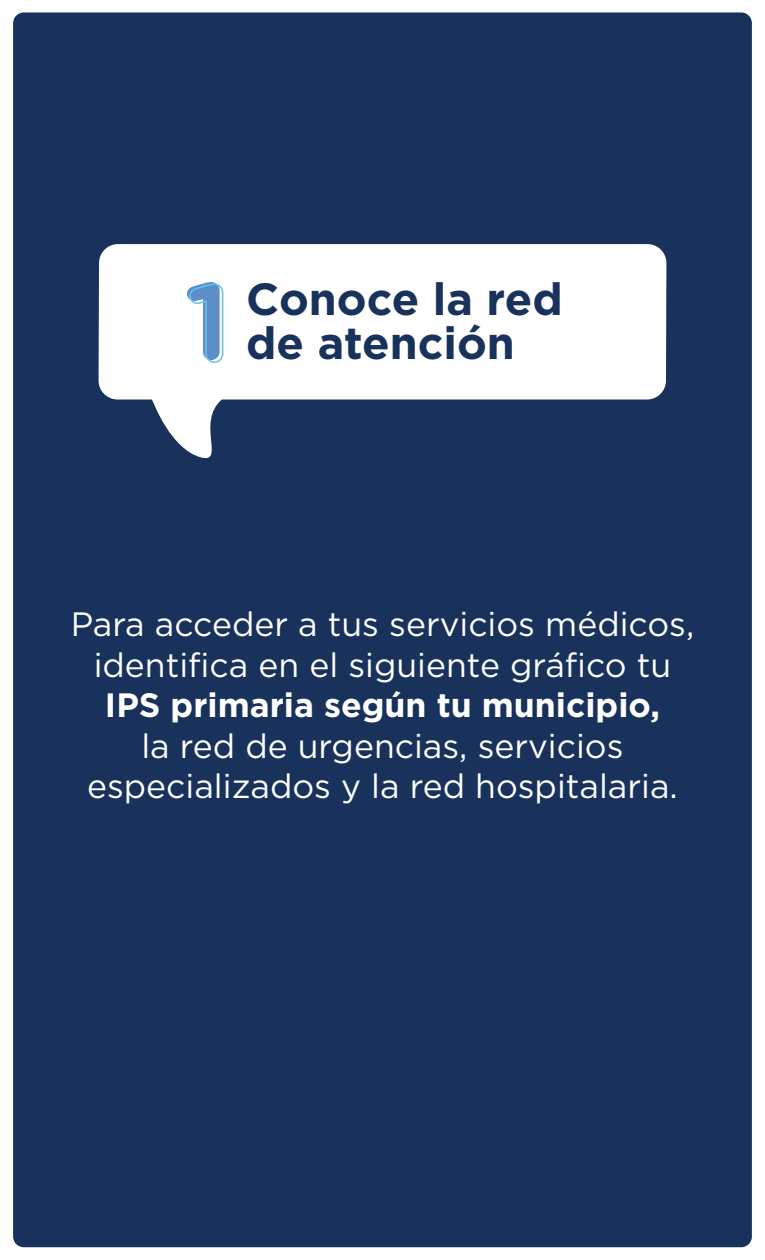
<style>
.page{position:relative;width:765px;height:1260px;background:#fff}
.page>*{position:absolute;margin:0;border:0;box-sizing:border-box;transform-origin:0 0}
.t1{font:700 108.88px "Gotham Rounded";color:#5c8fc7}
.t2{font:700 45px "Gotham";color:#18325b}
.t3{font:33.75px/40.5px "Gotham";color:#fff;text-align:center}
.t4{font:700 33.75px "Gotham";color:#fff}
</style>
<div class="page">
<div style="left:13px;top:12px;width:739px;height:1235px;background:#18325b;border-radius:11px"></div>
<svg style="left:99px;top:244px;width:567px;height:215px;fill:#fff"></svg>
<h1 class="t1" style="left:184px;top:241px;width:47px">1</h1>
<h2 class="t2" style="left:246px;top:273px;width:318px">Conoce la red</h2>
<h2 class="t2" style="left:246px;top:317px;width:270px">de atención</h2>
<p class="t3" style="left:71px;top:603px;width:625px">Para acceder a tus servicios médicos, identifica en el siguiente gráfico tu</p>
<p class="t4" style="left:105px;top:686px;width:557px">IPS primaria según tu municipio,</p>
<p class="t3" style="left:87px;top:725px;width:592px">la red de urgencias, servicios especializados y la red hospitalaria.</p>
</div>
